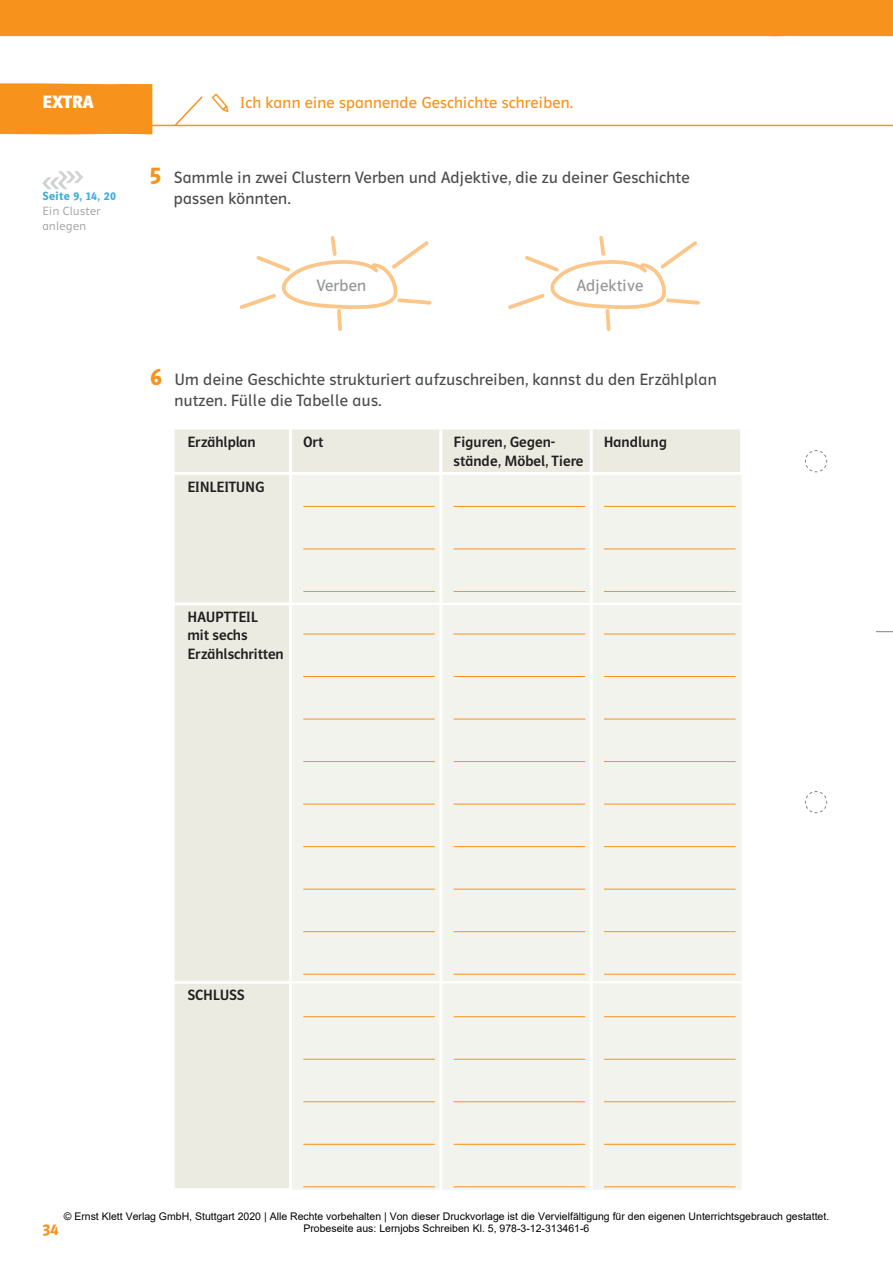
<style>
.page{position:relative;width:893px;height:1263px;background:#fff}
.page>*{position:absolute;margin:0;border:0;box-sizing:border-box;transform-origin:0 0}
.t1{font:24px "Polo Basis TB Hfett";color:#f7931d}
.t2{font:700 18px "Polo Basis TB";color:#fff}
.t3{font:16.5px/21.3px "Polo Basis TB Buch";letter-spacing:.01em;color:#4b4c4d}
.t4{font:16.5px "Polo Basis TB Buch";letter-spacing:.01em;color:#939598}
.t5{font:16.5px "Polo Basis TB Hfett";color:#f7931d}
.t6{font:16.2px "Polo Basis TB Buch";letter-spacing:.01em;color:#f7931d}
.t7{font:15px/18.8px "Polo Basis TB Krftg";color:#231f20}
.t8{font:12px/15px "Polo Basis TB Leicht";letter-spacing:.03em;color:#9d9fa2}
.t9{font:12px "Polo Basis TB Hfett";letter-spacing:.03em;color:#40ade2}
.t10{font:10.5px/12.6px "Arial";color:#000;text-align:center}
</style>
<div class="page">
<div style="left:0;top:83px;width:152px;height:51px;background:#f7931d"></div>
<svg style="left:173px;top:96px;width:31px;height:31px"></svg>
<hr style="left:0;top:125px;width:893px;height:1px;background:#f7931d">
<svg style="left:239px;top:236px;width:193px;height:95px"></svg>
<svg style="left:508px;top:236px;width:192px;height:95px"></svg>
<svg style="left:876px;top:631px;width:17px;height:1px"></svg>
<svg style="left:805px;top:450px;width:22px;height:23px"></svg>
<svg style="left:805px;top:791px;width:22px;height:22px"></svg>
<div style="left:175px;top:429px;width:565px;height:759px;background:#ebebe2"></div>
<div style="left:292px;top:475px;width:450px;height:714px;background:#f2f3ed"></div>
<hr style="left:289px;top:475px;width:3px;height:127px;background:#fff">
<hr style="left:289px;top:605px;width:3px;height:376px;background:#fff">
<hr style="left:289px;top:984px;width:3px;height:204px;background:#fff">
<hr style="left:289px;top:429px;width:3px;height:43px;background:#fff">
<hr style="left:175px;top:472px;width:115px;height:3px;background:#fff">
<hr style="left:290px;top:472px;width:151px;height:3px;background:#fff">
<hr style="left:441px;top:472px;width:150px;height:3px;background:#fff">
<hr style="left:591px;top:472px;width:152px;height:3px;background:#fff">
<hr style="left:439px;top:429px;width:3px;height:43px;background:#fff">
<hr style="left:590px;top:429px;width:3px;height:43px;background:#fff">
<hr style="left:439px;top:475px;width:3px;height:128px;background:#fff">
<hr style="left:590px;top:475px;width:3px;height:128px;background:#fff">
<hr style="left:175px;top:602px;width:117px;height:3px;background:#fff">
<hr style="left:292px;top:603px;width:149px;height:2px;background:#fff">
<hr style="left:441px;top:603px;width:150px;height:2px;background:#fff">
<hr style="left:439px;top:605px;width:3px;height:376px;background:#fff">
<hr style="left:591px;top:603px;width:151px;height:2px;background:#fff">
<hr style="left:590px;top:605px;width:3px;height:376px;background:#fff">
<hr style="left:175px;top:981px;width:117px;height:3px;background:#fff">
<hr style="left:292px;top:981px;width:149px;height:2px;background:#fff">
<hr style="left:441px;top:981px;width:150px;height:2px;background:#fff">
<hr style="left:439px;top:983px;width:3px;height:206px;background:#fff">
<hr style="left:591px;top:981px;width:151px;height:2px;background:#fff">
<hr style="left:590px;top:983px;width:3px;height:206px;background:#fff">
<hr style="left:303px;top:506px;width:132px;height:1px;background:#f7931d">
<hr style="left:303px;top:549px;width:132px;height:1px;background:#f7931d">
<hr style="left:303px;top:591px;width:132px;height:1px;background:#f7931d">
<hr style="left:454px;top:506px;width:131px;height:1px;background:#f7931d">
<hr style="left:454px;top:549px;width:131px;height:1px;background:#f7931d">
<hr style="left:454px;top:591px;width:131px;height:1px;background:#f7931d">
<hr style="left:604px;top:506px;width:132px;height:1px;background:#f7931d">
<hr style="left:604px;top:549px;width:132px;height:1px;background:#f7931d">
<hr style="left:604px;top:591px;width:132px;height:1px;background:#f7931d">
<hr style="left:303px;top:634px;width:132px;height:1px;background:#f7931d">
<hr style="left:303px;top:676px;width:132px;height:1px;background:#f7931d">
<hr style="left:303px;top:719px;width:132px;height:1px;background:#f7931d">
<hr style="left:303px;top:761px;width:132px;height:1px;background:#f7931d">
<hr style="left:303px;top:804px;width:132px;height:1px;background:#f7931d">
<hr style="left:303px;top:846px;width:132px;height:1px;background:#f7931d">
<hr style="left:303px;top:889px;width:132px;height:1px;background:#f7931d">
<hr style="left:303px;top:931px;width:132px;height:1px;background:#f7931d">
<hr style="left:303px;top:974px;width:132px;height:1px;background:#f7931d">
<hr style="left:454px;top:634px;width:131px;height:1px;background:#f7931d">
<hr style="left:454px;top:676px;width:131px;height:1px;background:#f7931d">
<hr style="left:454px;top:719px;width:131px;height:1px;background:#f7931d">
<hr style="left:454px;top:761px;width:131px;height:1px;background:#f7931d">
<hr style="left:454px;top:804px;width:131px;height:1px;background:#f7931d">
<hr style="left:454px;top:846px;width:131px;height:1px;background:#f7931d">
<hr style="left:454px;top:889px;width:131px;height:1px;background:#f7931d">
<hr style="left:454px;top:931px;width:131px;height:1px;background:#f7931d">
<hr style="left:454px;top:974px;width:131px;height:1px;background:#f7931d">
<hr style="left:604px;top:634px;width:132px;height:1px;background:#f7931d">
<hr style="left:604px;top:676px;width:132px;height:1px;background:#f7931d">
<hr style="left:604px;top:719px;width:132px;height:1px;background:#f7931d">
<hr style="left:604px;top:761px;width:132px;height:1px;background:#f7931d">
<hr style="left:604px;top:804px;width:132px;height:1px;background:#f7931d">
<hr style="left:604px;top:846px;width:132px;height:1px;background:#f7931d">
<hr style="left:604px;top:889px;width:132px;height:1px;background:#f7931d">
<hr style="left:604px;top:931px;width:132px;height:1px;background:#f7931d">
<hr style="left:604px;top:974px;width:132px;height:1px;background:#f7931d">
<hr style="left:303px;top:1016px;width:132px;height:1px;background:#f7931d">
<hr style="left:303px;top:1059px;width:132px;height:1px;background:#f7931d">
<hr style="left:303px;top:1101px;width:132px;height:1px;background:#f7931d">
<hr style="left:303px;top:1144px;width:132px;height:1px;background:#f7931d">
<hr style="left:303px;top:1186px;width:132px;height:1px;background:#f7931d">
<hr style="left:454px;top:1016px;width:131px;height:1px;background:#f7931d">
<hr style="left:454px;top:1059px;width:131px;height:1px;background:#f7931d">
<hr style="left:454px;top:1101px;width:131px;height:1px;background:#f7931d">
<hr style="left:454px;top:1144px;width:131px;height:1px;background:#f7931d">
<hr style="left:454px;top:1186px;width:131px;height:1px;background:#f7931d">
<hr style="left:604px;top:1016px;width:132px;height:1px;background:#f7931d">
<hr style="left:604px;top:1059px;width:132px;height:1px;background:#f7931d">
<hr style="left:604px;top:1101px;width:132px;height:1px;background:#f7931d">
<hr style="left:604px;top:1144px;width:132px;height:1px;background:#f7931d">
<hr style="left:604px;top:1186px;width:132px;height:1px;background:#f7931d">
<svg style="left:42px;top:171px;width:41px;height:18px"></svg>
<div style="left:0;top:0;width:893px;height:37px;background:#f7931d"></div>
<h2 class="t2" style="left:43px;top:92px;width:53px">EXTRA</h2>
<h3 class="t6" style="left:240px;top:94px;width:334px">Ich kann eine spannende Geschichte schreiben.</h3>
<p class="t9" style="left:43px;top:189px;width:75px">Seite 9, 14, 20</p>
<p class="t8" style="left:43px;top:204px;width:60px">Ein Cluster anlegen</p>
<h1 class="t1" style="left:149px;top:161px;width:13px">5</h1>
<h3 class="t3" style="left:174px;top:167px;width:517px">Sammle in zwei Clustern Verben und Adjektive, die zu deiner Geschichte passen könnten.</h3>
<h3 class="t4" style="left:316px;top:277px;width:51px">Verben</h3>
<h3 class="t4" style="left:576px;top:277px;width:68px">Adjektive</h3>
<h1 class="t1" style="left:150px;top:363px;width:13px">6</h1>
<h3 class="t3" style="left:175px;top:369px;width:544px">Um deine Geschichte strukturiert aufzuschreiben, kannst du den Erzählplan nutzen. Fülle die Tabelle aus.</h3>
<h3 class="t7" style="left:187px;top:433px;width:70px">Erzählplan</h3>
<h3 class="t7" style="left:303px;top:433px;width:22px">Ort</h3>
<h3 class="t7" style="left:454px;top:433px;width:131px">Figuren, Gegen&shy;stände, Möbel, Tiere</h3>
<h3 class="t7" style="left:604px;top:433px;width:64px">Handlung</h3>
<h3 class="t7" style="left:187px;top:478px;width:79px">EINLEITUNG</h3>
<h3 class="t7" style="left:187px;top:607px;width:98px">HAUPTTEIL<br>mit sechs<br>Erzählschritten</h3>
<h3 class="t7" style="left:187px;top:986px;width:59px">SCHLUSS</h3>
<p class="t10" style="left:64px;top:1209px;width:767px">© Ernst Klett Verlag GmbH, Stuttgart 2020 | Alle Rechte vorbehalten | Von dieser Druckvorlage ist die Vervielfältigung für den eigenen Unterrichtsgebrauch gestattet.<br>Probeseite aus: Lernjobs Schreiben Kl. 5, 978-3-12-313461-6</p>
<h3 class="t5" style="left:43px;top:1220px;width:18px">34</h3>
</div>
